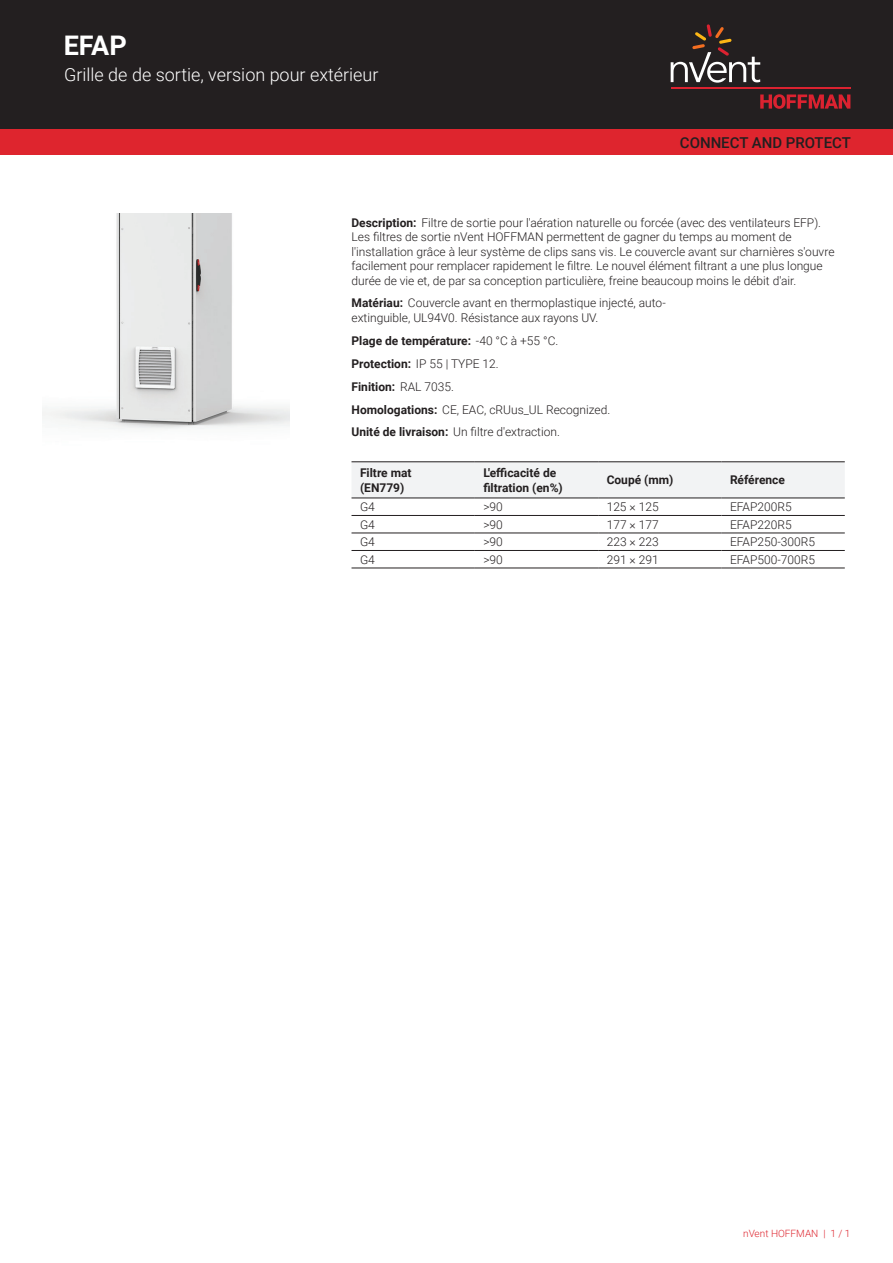
<style>
.page{position:relative;width:893px;height:1263px;background:#fff}
.page>*{position:absolute;margin:0;border:0;box-sizing:border-box;transform-origin:0 0}
.t1{font:700 27px "Roboto";color:#fff}
.t2{font:300 18px "Roboto";color:#fff}
.t3{font:500 15px "Roboto";color:#231f20}
.t4{font:300 12px/14.4px "Roboto";color:#231f20}
.t5{font:700 12px/14.4px "Roboto";color:#231f20}
.t6{font:300 10.05px "Roboto";color:#de252e}
.s1{font-weight:700}
</style>
<div class="page">
<div style="left:0;top:0;width:893px;height:129px;background:#231f20"></div>
<svg style="left:760px;top:94px;width:90px;height:15px"></svg>
<hr style="left:671px;top:88px;width:179px;height:1px;background:#db2230">
<svg style="left:671px;top:24px;width:89px;height:59px"></svg>
<div style="left:0;top:129px;width:893px;height:26px;background:#de252e"></div>
<div style="left:351px;top:462px;width:494px;height:36px;background:#f2f3f4"></div>
<hr style="left:351px;top:461px;width:124px;height:1px;background:#231f20">
<hr style="left:475px;top:461px;width:123px;height:1px;background:#231f20">
<hr style="left:598px;top:461px;width:123px;height:1px;background:#231f20">
<hr style="left:721px;top:461px;width:124px;height:1px;background:#231f20">
<hr style="left:351px;top:515px;width:124px;height:1px;background:#231f20">
<hr style="left:475px;top:515px;width:123px;height:1px;background:#231f20">
<hr style="left:598px;top:515px;width:123px;height:1px;background:#231f20">
<hr style="left:721px;top:515px;width:124px;height:1px;background:#231f20">
<hr style="left:351px;top:533px;width:124px;height:1px;background:#231f20">
<hr style="left:475px;top:533px;width:123px;height:1px;background:#231f20">
<hr style="left:598px;top:533px;width:123px;height:1px;background:#231f20">
<hr style="left:721px;top:533px;width:124px;height:1px;background:#231f20">
<hr style="left:351px;top:550px;width:124px;height:1px;background:#231f20">
<hr style="left:475px;top:550px;width:123px;height:1px;background:#231f20">
<hr style="left:598px;top:550px;width:123px;height:1px;background:#231f20">
<hr style="left:721px;top:550px;width:124px;height:1px;background:#231f20">
<hr style="left:351px;top:568px;width:124px;height:1px;background:#231f20">
<hr style="left:475px;top:568px;width:123px;height:1px;background:#231f20">
<hr style="left:598px;top:568px;width:123px;height:1px;background:#231f20">
<hr style="left:721px;top:568px;width:124px;height:1px;background:#231f20">
<hr style="left:351px;top:498px;width:124px;height:1px;background:#231f20">
<hr style="left:475px;top:498px;width:123px;height:1px;background:#231f20">
<hr style="left:598px;top:498px;width:123px;height:1px;background:#231f20">
<hr style="left:721px;top:498px;width:124px;height:1px;background:#231f20">
<img style="left:43px;top:213px;width:246px;height:216px">
<h1 class="t1" style="left:64px;top:27px;width:65px">EFAP</h1>
<h2 class="t2" style="left:64px;top:62px;width:316px">Grille de de sortie, version pour extérieur</h2>
<p class="t3" style="left:680px;top:132px;width:173px">CONNECT AND PROTECT</p>
<p class="t4" style="left:351px;top:215px;width:484px"><span class="s1">Description:</span> Filtre de sortie pour l'aération naturelle ou forcée (avec des ventilateurs EFP).<br>Les filtres de sortie nVent HOFFMAN permettent de gagner du temps au moment de l'installation grâce à leur système de clips sans vis. Le couvercle avant sur charnières s'ouvre facilement pour remplacer rapidement le filtre. Le nouvel élément filtrant a une plus longue durée de vie et, de par sa conception particulière, freine beaucoup moins le débit d'air.</p>
<p class="t4" style="left:351px;top:296px;width:316px"><span class="s1">Matériau:</span> Couvercle avant en thermoplastique injecté, auto&shy;extinguible, UL94V0. Résistance aux rayons UV.</p>
<p class="t4" style="left:351px;top:329px;width:260px;line-height:23px"><span class="s1">Plage de température:</span> -40 °C à +55 °C.<br><span class="s1">Protection:</span> IP 55 | TYPE 12.<br><span class="s1">Finition:</span> RAL 7035.<br><span class="s1">Homologations:</span> CE, EAC, cRUus_UL Recognized.<br><span class="s1">Unité de livraison:</span> Un filtre d'extraction.</p>
<p class="t5" style="left:360px;top:465px;width:53px">Filtre mat (EN779)</p>
<p class="t5" style="left:483px;top:465px;width:81px">L'efficacité de filtration (en%)</p>
<p class="t5" style="left:607px;top:472px;width:68px">Coupé (mm)</p>
<p class="t5" style="left:730px;top:472px;width:57px">Référence</p>
<p class="t4" style="left:360px;top:499px;width:16px">G4</p>
<p class="t4" style="left:483px;top:499px;width:21px">&gt;90</p>
<p class="t4" style="left:607px;top:499px;width:53px">125 × 125</p>
<p class="t4" style="left:730px;top:499px;width:63px">EFAP200R5</p>
<p class="t4" style="left:360px;top:517px;width:16px">G4</p>
<p class="t4" style="left:483px;top:517px;width:21px">&gt;90</p>
<p class="t4" style="left:607px;top:517px;width:53px">177 × 177</p>
<p class="t4" style="left:730px;top:517px;width:63px">EFAP220R5</p>
<p class="t4" style="left:360px;top:534px;width:16px">G4</p>
<p class="t4" style="left:483px;top:534px;width:21px">&gt;90</p>
<p class="t4" style="left:607px;top:534px;width:53px">223 × 223</p>
<p class="t4" style="left:730px;top:534px;width:87px">EFAP250-300R5</p>
<p class="t4" style="left:360px;top:552px;width:16px">G4</p>
<p class="t4" style="left:483px;top:552px;width:21px">&gt;90</p>
<p class="t4" style="left:607px;top:552px;width:53px">291 × 291</p>
<p class="t4" style="left:730px;top:552px;width:87px">EFAP500-700R5</p>
<p class="t6" style="left:743px;top:1226px;width:109px">nVent HOFFMAN | 1 / 1</p>
</div>
